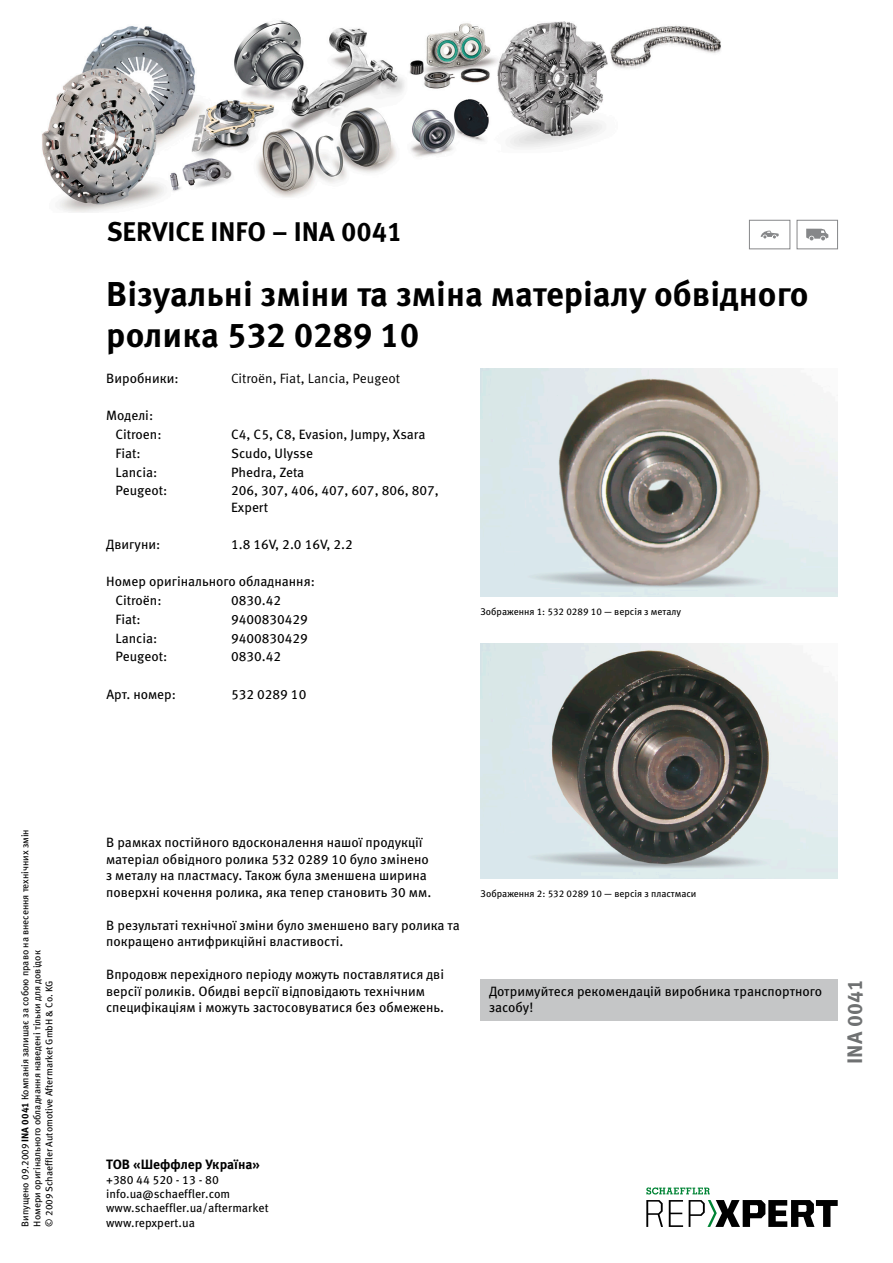
<style>
.page{position:relative;width:893px;height:1263px;background:#fff}
.page>*{position:absolute;margin:0;border:0;box-sizing:border-box;transform-origin:0 0}
.t1{font:700 34.5px/41.4px "Meta Pro";color:#000}
.t2{font:700 27px "Meta Pro";color:#000}
.t3{font:700 21px "Meta Pro";color:#6f7172}
.t4{font:13.5px/16.5px "Meta Pro";color:#000}
.t5{font:13.5px "Meta Pro Norm";color:#000}
.t6{font:700 13.5px "Meta Pro";color:#000}
.t7{font:12px/14.4px "Meta Pro";color:#000}
.t8{font:9.75px/12px "Meta Pro";color:#000}
.s1{font-weight:700}
</style>
<div class="page">
<img style="left:481px;top:369px;width:356px;height:227px">
<img style="left:480px;top:643px;width:358px;height:235px">
<div style="left:480px;top:979px;width:358px;height:42px;background:#c5c6c7"></div>
<div style="left:749px;top:220px;width:41px;height:29px;border:1px solid #868789"></div>
<svg style="left:761px;top:231px;width:18px;height:7px"></svg>
<div style="left:797px;top:220px;width:41px;height:29px;border:1px solid #868789"></div>
<svg style="left:806px;top:229px;width:22px;height:11px"></svg>
<img style="left:42px;top:20px;width:679px;height:193px">
<svg style="left:646px;top:1200px;width:17px;height:27px"></svg>
<svg style="left:669px;top:1200px;width:14px;height:27px"></svg>
<svg style="left:689px;top:1200px;width:149px;height:27px"></svg>
<svg style="left:646px;top:1187px;width:64px;height:7px"></svg>
<p class="t8" style="left:19px;top:1226px;width:399px;rotate:-90deg">Випущено 09.2009 <span class="s1">INA 0041</span> Компанія залишає за собою право на внесення технічних змін<br>Номери оригінального обладнання наведені тільки для довідок<br>© 2009 Schaeffler Automotive Aftermarket GmbH &amp; Co. KG</p>
<h2 class="t2" style="left:107px;top:210px;width:297px">SERVICE INFO – INA 0041</h2>
<h1 class="t1" style="left:106px;top:271px;width:704px">Візуальні зміни та зміна матеріалу обвідного ролика 532 0289 10</h1>
<p class="t4" style="left:106px;top:369px;width:74px">Виробники:</p>
<p class="t5" style="left:231px;top:368px;width:171px">Citroën, Fiat, Lancia, Peugeot</p>
<p class="t4" style="left:115px;top:405px;width:48px;line-height:18.8px;text-indent:-9px">Моделі:<br>Citroen:</p>
<p class="t4" style="left:231px;top:425px;width:196px">C4, C5, C8, Evasion, Jumpy, Xsara</p>
<p class="t4" style="left:115px;top:444px;width:27px">Fiat:</p>
<p class="t4" style="left:231px;top:444px;width:84px">Scudo, Ulysse</p>
<p class="t4" style="left:115px;top:463px;width:43px">Lancia:</p>
<p class="t4" style="left:231px;top:463px;width:75px">Phedra, Zeta</p>
<p class="t4" style="left:115px;top:481px;width:53px">Peugeot:</p>
<p class="t4" style="left:231px;top:481px;width:209px">206, 307, 406, 407, 607, 806, 807,<br>Expert</p>
<p class="t4" style="left:106px;top:535px;width:56px">Двигуни:</p>
<p class="t4" style="left:231px;top:535px;width:123px">1.8 16V, 2.0 16V, 2.2</p>
<p class="t4" style="left:115px;top:571px;width:201px;line-height:18.8px;text-indent:-9px">Номер оригінального обладнання:<br>Citroën:</p>
<p class="t4" style="left:231px;top:591px;width:52px">0830.42</p>
<p class="t4" style="left:115px;top:610px;width:27px">Fiat:</p>
<p class="t4" style="left:231px;top:610px;width:78px">9400830429</p>
<p class="t4" style="left:115px;top:629px;width:43px">Lancia:</p>
<p class="t4" style="left:231px;top:629px;width:78px">9400830429</p>
<p class="t4" style="left:115px;top:647px;width:53px">Peugeot:</p>
<p class="t4" style="left:231px;top:647px;width:52px">0830.42</p>
<p class="t4" style="left:106px;top:685px;width:71px">Арт. номер:</p>
<p class="t4" style="left:231px;top:685px;width:77px">532 0289 10</p>
<p class="t8" style="left:480px;top:605px;width:202px">Зображення 1: 532 0289 10 — версія з металу</p>
<p class="t4" style="left:106px;top:833px;width:327px">В рамках постійного вдосконалення нашої продукції матеріал обвідного ролика 532 0289 10 було змінено з металу на пластмасу. Також була зменшена ширина поверхні кочення ролика, яка тепер становить 30 мм.</p>
<p class="t4" style="left:106px;top:916px;width:355px">В результаті технічної зміни було зменшено вагу ролика та покращено антифрикційні властивості.</p>
<p class="t4" style="left:106px;top:965px;width:340px">Впродовж перехідного періоду можуть поставлятися дві версії роликів. Обидві версії відповідають технічним специфікаціям і можуть застосовуватися без обмежень.</p>
<p class="t8" style="left:481px;top:887px;width:217px">Зображення 2: 532 0289 10 — версія з пластмаси</p>
<p class="t4" style="left:489px;top:982px;width:335px">Дотримуйтеся рекомендацій виробника транспортного засобу!</p>
<h3 class="t3" style="left:838px;top:1064px;width:86px;rotate:-90deg">INA 0041</h3>
<p class="t6" style="left:106px;top:1154px;width:155px">ТОВ «Шеффлер Україна»</p>
<p class="t7" style="left:106px;top:1171px;width:164px">+380 44 520 - 13 - 80 info.ua@schaeffler.com www.schaeffler.ua/aftermarket www.repxpert.ua</p>
</div>
